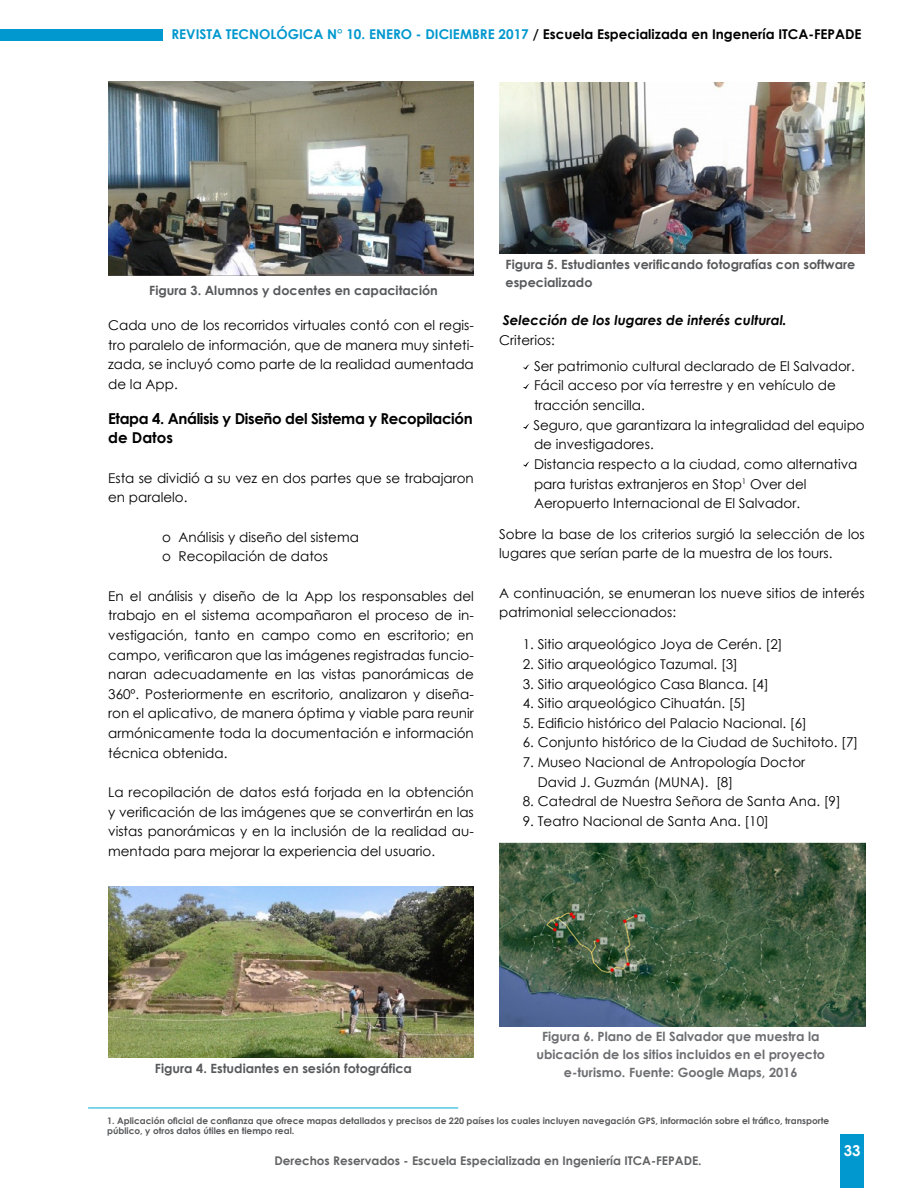
<style>
.page{position:relative;width:918px;height:1188px;background:#fff}
.page>*{position:absolute;margin:0;border:0;box-sizing:border-box;transform-origin:0 0}
.t1{font:700 15px/19.6px "Century Gothic";letter-spacing:-.025em;color:#000}
.t2{font:700 15px "Century Gothic";color:#fff}
.t3{font:13.5px/19.6px "Century Gothic";color:#000}
.t4{font:700 13.5px "Century Gothic";color:#000}
.t5{font:italic 700 13.5px "Century Gothic";color:#000}
.t6{font:700 12.75px/18px "Century Gothic";color:#58595b}
.t7{font:700 12.75px/18px "Century Gothic";color:#6d6e71;text-align:center}
.t8{font:700 12px "Century Gothic";color:#636466}
.t9{font:700 9px/10.5px "Century Gothic";color:#58595b}
.s1{color:#0098ce}
</style>
<div class="page">
<div style="left:0;top:29px;width:162px;height:11px;background:#0098ce"></div>
<div style="left:840px;top:1134px;width:24px;height:54px;background:#0098ce"></div>
<img style="left:108px;top:82px;width:366px;height:194px">
<img style="left:108px;top:887px;width:366px;height:171px">
<img style="left:499px;top:82px;width:366px;height:171px">
<svg style="left:523px;top:364px;width:7px;height:6px"></svg>
<svg style="left:523px;top:383px;width:7px;height:6px"></svg>
<svg style="left:523px;top:423px;width:7px;height:6px"></svg>
<svg style="left:523px;top:461px;width:7px;height:6px"></svg>
<hr style="left:88px;top:1108px;width:370px;height:1px;background:#00acd4">
<img style="left:500px;top:842px;width:365px;height:185px">
<p class="t4" style="left:171px;top:24px;width:692px"><span class="s1">REVISTA TECNOLÓGICA N° 10. ENERO - DICIEMBRE 2017</span> / Escuela Especializada en Ingenería ITCA-FEPADE</p>
<p class="t6" style="left:149px;top:280px;width:290px">Figura 3. Alumnos y docentes en capacitación</p>
<p class="t3" style="left:108px;top:315px;width:367px;text-align:justify">Cada uno de los recorridos virtuales contó con el regis&shy;tro paralelo de información, que de manera muy sinteti&shy;zada, se incluyó como parte de la realidad aumentada de la App.</p>
<p class="t1" style="left:108px;top:408px;width:366px">Etapa 4. Análisis y Diseño del Sistema y Recopilación de Datos</p>
<p class="t3" style="left:108px;top:468px;width:367px">Esta se dividió a su vez en dos partes que se trabajaron en paralelo.</p>
<p class="t3" style="left:162px;top:527px;width:198px">o Análisis y diseño del sistema o Recopilación de datos</p>
<p class="t3" style="left:108px;top:586px;width:367px;text-align:justify">En el análisis y diseño de la App los responsables del trabajo en el sistema acompañaron el proceso de in&shy;vestigación, tanto en campo como en escritorio; en campo, verificaron que las imágenes registradas funcio&shy;naran adecuadamente en las vistas panorámicas de 360º. Posteriormente en escritorio, analizaron y diseña&shy;ron el aplicativo, de manera óptima y viable para reunir armónicamente toda la documentación e información técnica obtenida.</p>
<p class="t3" style="left:108px;top:782px;width:367px;text-align:justify">La recopilación de datos está forjada en la obtención y verificación de las imágenes que se convertirán en las vistas panorámicas y en la inclusión de la realidad au&shy;mentada para mejorar la experiencia del usuario.</p>
<p class="t6" style="left:506px;top:255px;width:351px">Figura 5. Estudiantes verificando fotografías con software especializado</p>
<p class="t5" style="left:503px;top:310px;width:285px">Selección de los lugares de interés cultural.</p>
<p class="t3" style="left:499px;top:330px;width:57px">Criterios:</p>
<p class="t3" style="left:533px;top:356px;width:333px">Ser patrimonio cultural declarado de El Salvador.<br>Fácil acceso por vía terrestre y en vehículo de tracción sencilla.<br>Seguro, que garantizara la integralidad del equipo de investigadores.<br>Distancia respecto a la ciudad, como alternativa para turistas extranjeros en Stop<sup>1</sup> Over del Aeropuerto Internacional de El Salvador.</p>
<p class="t3" style="left:499px;top:524px;width:367px">Sobre la base de los criterios surgió la selección de los lugares que serían parte de la muestra de los tours.</p>
<p class="t3" style="left:499px;top:583px;width:367px">A continuación, se enumeran los nueve sitios de interés patrimonial seleccionados:</p>
<p class="t3" style="left:523px;top:634px;width:261px">1. Sitio arqueológico Joya de Cerén. [2]</p>
<p class="t3" style="left:523px;top:654px;width:217px">2. Sitio arqueológico Tazumal. [3]</p>
<p class="t3" style="left:523px;top:674px;width:247px">3. Sitio arqueológico Casa Blanca. [4]</p>
<p class="t3" style="left:523px;top:693px;width:225px">4. Sitio arqueológico Cihuatán. [5]</p>
<p class="t3" style="left:523px;top:713px;width:286px">5. Edificio histórico del Palacio Nacional. [6]</p>
<p class="t3" style="left:523px;top:733px;width:337px">6. Conjunto histórico de la Ciudad de Suchitoto. [7]</p>
<p class="t3" style="left:538px;top:752px;width:269px;text-indent:-15px">7. Museo Nacional de Antropología Doctor<br>David J. Guzmán (MUNA). [8]</p>
<p class="t3" style="left:523px;top:792px;width:320px">8. Catedral de Nuestra Señora de Santa Ana. [9]</p>
<p class="t3" style="left:523px;top:811px;width:248px">9. Teatro Nacional de Santa Ana. [10]</p>
<p class="t7" style="left:536px;top:1027px;width:290px">Figura 6. Plano de El Salvador que muestra la ubicación de los sitios incluidos en el proyecto e-turismo. Fuente: Google Maps, 2016</p>
<p class="t9" style="left:107px;top:1115px;width:723px">1. Aplicación oficial de confianza que ofrece mapas detallados y precisos de 220 países los cuales incluyen navegación GPS, información sobre el tráfico, transporte público, y otros datos útiles en tiempo real.</p>
<p class="t6" style="left:155px;top:1059px;width:259px">Figura 4. Estudiantes en sesión fotográfica</p>
<p class="t8" style="left:274px;top:1152px;width:429px">Derechos Reservados - Escuela Especializada en Ingeniería ITCA-FEPADE.</p>
<p class="t2" style="left:844px;top:1139px;width:18px">33</p>
</div>
